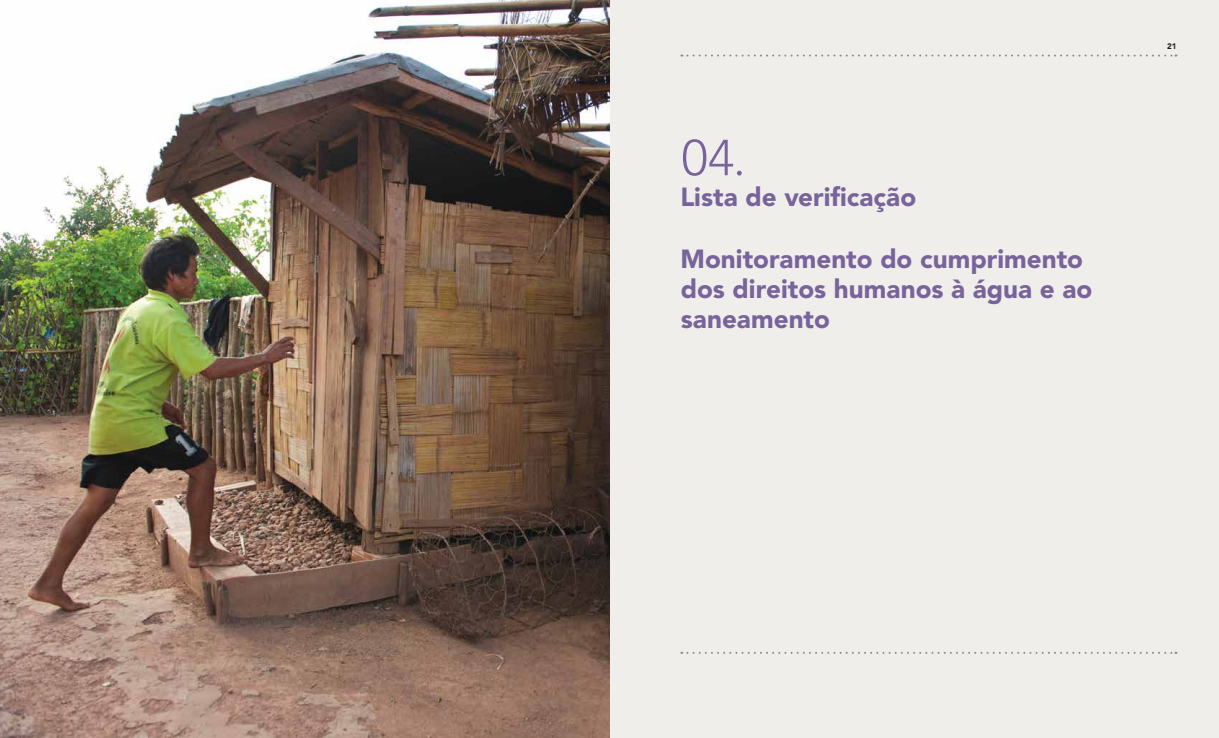
<style>
.page{position:relative;width:1219px;height:738px;background:#fff}
.page>*{position:absolute;margin:0;border:0;box-sizing:border-box;transform-origin:0 0}
.t1{font:300 50px "Avenir LT Std";color:#78639b}
.t2{font:900 26px/30px "Avenir LT Std";color:#78639b}
.t3{font:900 8px "Avenir LT Std";color:#231f20}
</style>
<div class="page">
<div style="left:609px;top:0;width:610px;height:737px;background:#efeeeb"></div>
<img style="left:0;top:0;width:609px;height:737px">
<svg style="left:681px;top:651px;width:495px;height:2px"></svg>
<svg style="left:681px;top:55px;width:495px;height:2px"></svg>
<h1 class="t1" style="left:682px;top:128px;width:66px">04.</h1>
<p class="t2" style="left:680px;top:182px;width:237px">Lista de verificação</p>
<p class="t2" style="left:681px;top:244px;width:413px">Monitoramento do cumprimento dos direitos humanos à água e ao saneamento</p>
<p class="t3" style="left:1167px;top:41px;width:11px">21</p>
</div>
